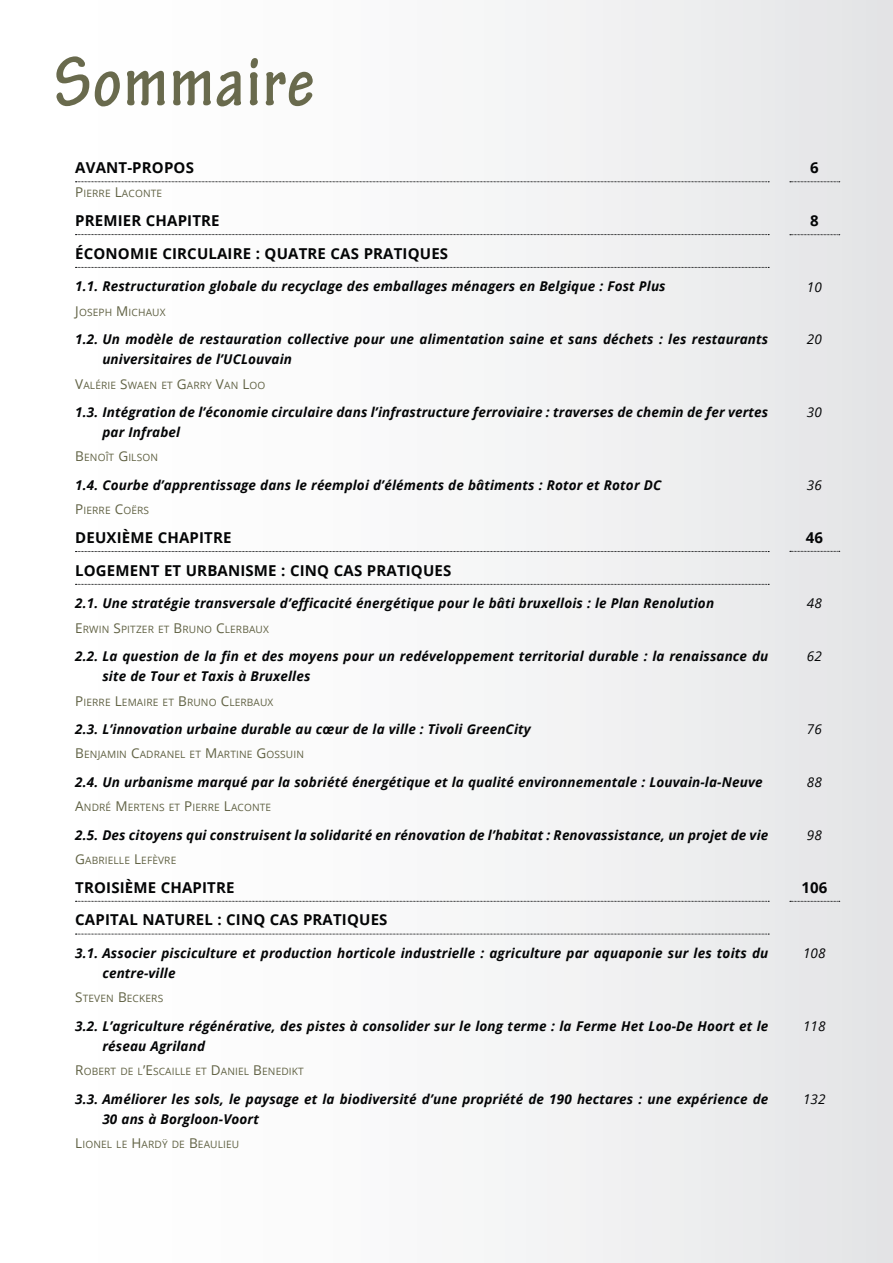
<style>
.page{position:relative;width:893px;height:1263px;background:#fff}
.page>*{position:absolute;margin:0;border:0;box-sizing:border-box;transform-origin:0 0}
.t1{font:700 condensed 75px "Tekton Pro";letter-spacing:.025em;color:#696a4d}
.t2{font:700 15px/32.8px "Open Sans";letter-spacing:.01em;color:#040506}
.t3{font:italic 700 13.5px/20.1px "Open Sans";letter-spacing:.01em;color:#040506}
.t4{font:italic 13.5px "Open Sans";letter-spacing:.01em;color:#040506}
.t5{font:10.2px "Open Sans";letter-spacing:.015em;color:#616244}
.s1{font-size:13.5px}
</style>
<div class="page">
<div style="left:0;top:0;width:893px;height:1263px;background:linear-gradient(to right,#fff,#e6e7e9)"></div>
<svg style="left:75px;top:182px;width:694px;height:1px"></svg>
<svg style="left:75px;top:234px;width:694px;height:1px"></svg>
<svg style="left:75px;top:267px;width:694px;height:1px"></svg>
<svg style="left:75px;top:551px;width:694px;height:1px"></svg>
<svg style="left:75px;top:584px;width:694px;height:1px"></svg>
<svg style="left:75px;top:901px;width:694px;height:1px"></svg>
<svg style="left:75px;top:934px;width:694px;height:1px"></svg>
<svg style="left:790px;top:182px;width:50px;height:1px"></svg>
<svg style="left:790px;top:234px;width:50px;height:1px"></svg>
<svg style="left:790px;top:551px;width:50px;height:1px"></svg>
<svg style="left:790px;top:901px;width:50px;height:1px"></svg>
<h1 class="t1" style="left:54px;top:38px;width:262px">Sommaire</h1>
<p class="t2" style="left:75px;top:151px;width:120px">AVANT-PROPOS</p>
<p class="t5" style="left:75px;top:187px;width:88px"><span class="s1">P</span>IERRE <span class="s1">L</span>ACONTE</p>
<p class="t2" style="left:75px;top:204px;width:374px">PREMIER CHAPITRE<br>ÉCONOMIE CIRCULAIRE : QUATRE CAS PRATIQUES</p>
<p class="t3" style="left:75px;top:276px;width:592px">1.1. Restructuration globale du recyclage des emballages ménagers en Belgique : Fost Plus</p>
<p class="t5" style="left:75px;top:305px;width:92px"><span class="s1">J</span>OSEPH <span class="s1">M</span>ICHAUX</p>
<p class="t3" style="left:102px;top:329px;width:667px;text-indent:-27px">1.2. Un modèle de restauration collective pour une alimentation saine et sans déchets : les restaurants universitaires de l’UCLouvain</p>
<p class="t5" style="left:75px;top:378px;width:192px"><span class="s1">V</span>ALÉRIE <span class="s1">S</span>WAEN ET <span class="s1">G</span>ARRY <span class="s1">V</span>AN <span class="s1">L</span>OO</p>
<p class="t3" style="left:102px;top:402px;width:667px;text-indent:-27px">1.3. Intégration de l’économie circulaire dans l’infrastructure ferroviaire : traverses de chemin de fer vertes par Infrabel</p>
<p class="t5" style="left:75px;top:451px;width:84px"><span class="s1">B</span>ENOÎT <span class="s1">G</span>ILSON</p>
<p class="t3" style="left:75px;top:475px;width:588px">1.4. Courbe d’apprentissage dans le réemploi d’éléments de bâtiments : Rotor et Rotor DC</p>
<p class="t5" style="left:75px;top:504px;width:75px"><span class="s1">P</span>IERRE <span class="s1">C</span>OËRS</p>
<p class="t2" style="left:75px;top:521px;width:378px">DEUXIÈME CHAPITRE<br>LOGEMENT ET URBANISME : CINQ CAS PRATIQUES</p>
<p class="t3" style="left:75px;top:593px;width:640px">2.1. Une stratégie transversale d’efficacité énergétique pour le bâti bruxellois : le Plan Renolution</p>
<p class="t5" style="left:75px;top:622px;width:195px"><span class="s1">E</span> RWIN <span class="s1">S</span>PITZER ET <span class="s1">B</span>RUNO <span class="s1">C</span>LERBAUX</p>
<p class="t3" style="left:102px;top:646px;width:667px;text-indent:-27px">2.2. La question de la fin et des moyens pour un redéveloppement territorial durable : la renaissance du site de Tour et Taxis à Bruxelles</p>
<p class="t5" style="left:75px;top:695px;width:200px"><span class="s1">P</span>IERRE <span class="s1">L</span>EMAIRE ET <span class="s1">B</span>RUNO <span class="s1">C</span>LERBAUX</p>
<p class="t3" style="left:75px;top:719px;width:457px">2.3. L’innovation urbaine durable au cœur de la ville : Tivoli GreenCity</p>
<p class="t5" style="left:75px;top:748px;width:230px"><span class="s1">B</span>ENJAM IN <span class="s1">C</span>ADRANEL ET <span class="s1">M</span>ARTINE <span class="s1">G</span>OSSUIN</p>
<p class="t3" style="left:75px;top:772px;width:689px">2.4. Un urbanisme marqué par la sobriété énergétique et la qualité environnementale : Louvain-la-Neuve</p>
<p class="t5" style="left:75px;top:800px;width:197px"><span class="s1">A</span>NDRÉ <span class="s1">M</span>ERTENS ET <span class="s1">P</span>IERRE <span class="s1">L</span>ACONTE</p>
<p class="t3" style="left:75px;top:824px;width:695px">2.5. Des citoyens qui construisent la solidarité en rénovation de l’habitat : Renovassistance, un projet de vie</p>
<p class="t5" style="left:75px;top:853px;width:103px"><span class="s1">G</span>ABRIELLE <span class="s1">L</span>EFÈVRE</p>
<p class="t2" style="left:75px;top:870px;width:314px">TROISIÈME CHAPITRE<br>CAPITAL NATUREL : CINQ CAS PRATIQUES</p>
<p class="t3" style="left:102px;top:943px;width:667px;text-indent:-27px">3.1. Associer pisciculture et production horticole industrielle : agriculture par aquaponie sur les toits du centre-ville</p>
<p class="t5" style="left:75px;top:992px;width:89px"><span class="s1">S</span>TEVEN <span class="s1">B</span>ECKERS</p>
<p class="t3" style="left:102px;top:1016px;width:667px;text-indent:-27px">3.2. L’agriculture régénérative, des pistes à consolider sur le long terme : la Ferme Het Loo-De Hoort et le réseau Agriland</p>
<p class="t5" style="left:75px;top:1064px;width:230px"><span class="s1">R</span>OBERT DE L<span class="s1">’E</span>SCAILLE ET <span class="s1">D</span>ANIEL <span class="s1">B</span>ENEDIKT</p>
<p class="t3" style="left:102px;top:1088px;width:667px;text-indent:-27px">3.3. Améliorer les sols, le paysage et la biodiversité d’une propriété de 190 hectares : une expérience de<br>30 ans à Borgloon-Voort</p>
<p class="t5" style="left:75px;top:1137px;width:165px"><span class="s1">L</span>IONEL LE <span class="s1">H</span>ARDŸ DE <span class="s1">B</span>EAULIEU</p>
<p class="t2" style="left:810px;top:151px;width:10px">6</p>
<p class="t2" style="left:810px;top:204px;width:10px">8</p>
<p class="t4" style="left:807px;top:278px;width:17px">10</p>
<p class="t4" style="left:807px;top:330px;width:17px">20</p>
<p class="t4" style="left:807px;top:403px;width:17px">30</p>
<p class="t4" style="left:807px;top:476px;width:17px">36</p>
<p class="t2" style="left:806px;top:520px;width:19px">46</p>
<p class="t4" style="left:807px;top:594px;width:17px">48</p>
<p class="t4" style="left:807px;top:647px;width:17px">62</p>
<p class="t4" style="left:807px;top:720px;width:17px">76</p>
<p class="t4" style="left:807px;top:773px;width:17px">88</p>
<p class="t4" style="left:807px;top:826px;width:17px">98</p>
<p class="t2" style="left:801px;top:870px;width:27px">106</p>
<p class="t4" style="left:803px;top:944px;width:24px">108</p>
<p class="t4" style="left:803px;top:1017px;width:24px">118</p>
<p class="t4" style="left:803px;top:1090px;width:24px">132</p>
</div>
